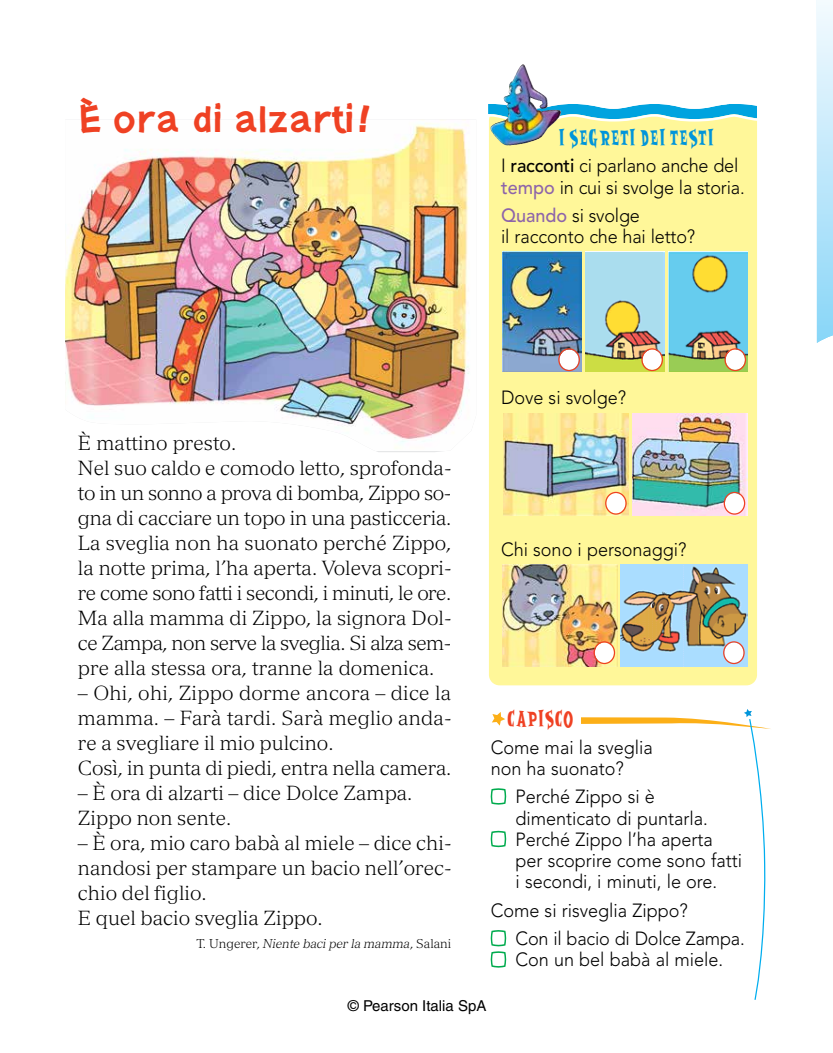
<style>
.page{position:relative;width:833px;height:1053px;background:#fff}
.page>*{position:absolute;margin:0;border:0;box-sizing:border-box;transform-origin:0 0}
.t1{font:700 37.5px "Mollytit";color:#ef4123}
.t2{font:22.5px "Spooky Magicmp";letter-spacing:.1em;color:#0095da;scale:.63 1}
.t3{font:22.5px "Spooky Magicmp";letter-spacing:.1em;color:#ef4123;scale:.63 1}
.t4{font:300 20px/25px "Versailles";color:#000}
.t5{font:300 19px/21.2px "Avenir";color:#000;scale:.95 1}
.t6{font:15px "Helvetica";color:#000}
.t7{font:italic 300 12.5px "Versailles";color:#000}
.s1{font-weight:500}
.s2{font-weight:500;color:#8d64aa}
.s3{font-style:normal}
</style>
<div class="page">
<img style="left:65px;top:119px;width:404px;height:333px">
<img style="left:65px;top:409px;width:313px;height:42px">
<div style="left:489px;top:122px;width:268px;height:563px;background:#fff799"></div>
<svg style="left:488px;top:104px;width:269px;height:18px"></svg>
<img style="left:490px;top:82px;width:71px;height:63px">
<svg style="left:491px;top:788px;width:15px;height:16px"></svg>
<svg style="left:491px;top:830px;width:15px;height:17px"></svg>
<svg style="left:491px;top:930px;width:15px;height:37px"></svg>
<svg style="left:492px;top:712px;width:13px;height:13px"></svg>
<svg style="left:581px;top:709px;width:190px;height:291px"></svg>
<img style="left:502px;top:252px;width:79px;height:120px">
<svg style="left:558px;top:348px;width:22px;height:23px"></svg>
<img style="left:503px;top:414px;width:125px;height:101px">
<svg style="left:605px;top:492px;width:21px;height:22px"></svg>
<img style="left:502px;top:564px;width:116px;height:103px">
<svg style="left:593px;top:641px;width:22px;height:23px"></svg>
<img style="left:620px;top:564px;width:127px;height:103px">
<svg style="left:723px;top:641px;width:21px;height:23px"></svg>
<img style="left:632px;top:414px;width:115px;height:101px">
<svg style="left:723px;top:492px;width:22px;height:22px"></svg>
<img style="left:585px;top:252px;width:79px;height:120px">
<svg style="left:641px;top:348px;width:22px;height:23px"></svg>
<img style="left:669px;top:252px;width:78px;height:120px">
<svg style="left:724px;top:348px;width:22px;height:23px"></svg>
<svg style="left:816px;top:0;width:17px;height:343px;background:#c2e9fb"></svg>
<h1 class="t1" style="left:78px;top:106px;width:295px">È ora di alzarti!</h1>
<p class="t2" style="left:559px;top:129px;width:247px">I SEGRETI DEI TESTI</p>
<p class="t5" style="left:501px;top:157px;width:258px">I <span class="s1">racconti</span> ci parlano anche del <span class="s2">tempo</span> in cui si svolge la storia.</p>
<p class="t5" style="left:501px;top:206px;width:206px"><span class="s2">Quando</span> si svolge<br>il racconto che hai letto?</p>
<p class="t4" style="left:78px;top:432px;width:375px">È mattino presto.<br>Nel suo caldo e comodo letto, sprofonda&shy;to in un sonno a prova di bomba, Zippo so&shy;gna di cacciare un topo in una pasticceria.<br>La sveglia non ha suonato perché Zippo, la notte prima, l’ha aperta. Voleva scopri&shy;re come sono fatti i secondi, i minuti, le ore.<br>Ma alla mamma di Zippo, la signora Dol&shy;ce Zampa, non serve la sveglia. Si alza sem&shy;pre alla stessa ora, tranne la domenica.</p>
<p class="t4" style="left:78px;top:682px;width:375px">– Ohi, ohi, Zippo dorme ancora – dice la mamma. – Farà tardi. Sarà meglio anda&shy;re a svegliare il mio pulcino.<br>Così, in punta di piedi, entra nella camera.</p>
<p class="t4" style="left:78px;top:782px;width:336px">– È ora di alzarti – dice Dolce Zampa.<br>Zippo non sente.</p>
<p class="t4" style="left:78px;top:832px;width:375px">– È ora, mio caro babà al miele – dice chi&shy;nandosi per stampare un bacio nell’orec&shy;chio del figlio.<br>E quel bacio sveglia Zippo.</p>
<p class="t7" style="left:197px;top:939px;width:256px"><span class="s3">T. Ungerer,</span> Niente baci per la mamma<span class="s3">, Salani</span></p>
<p class="t5" style="left:501px;top:388px;width:133px">Dove si svolge?</p>
<p class="t5" style="left:501px;top:540px;width:197px">Chi sono i personaggi?</p>
<p class="t3" style="left:508px;top:709px;width:105px">CAPISCO</p>
<p class="t5" style="left:491px;top:738px;width:172px">Come mai la sveglia non ha suonato?</p>
<p class="t5" style="left:515px;top:787px;width:240px">Perché Zippo si è dimenticato di puntarla.<br>Perché Zippo l’ha aperta per scoprire come sono fatti i secondi, i minuti, le ore.</p>
<p class="t5" style="left:515px;top:897px;width:243px;line-height:28.4px;text-indent:-25px">Come si risveglia Zippo?<br>Con il bacio di Dolce Zampa.</p>
<p class="t5" style="left:515px;top:950px;width:220px">Con un bel babà al miele.</p>
<p class="t6" style="left:348px;top:999px;width:140px">© Pearson Italia SpA</p>
</div>
